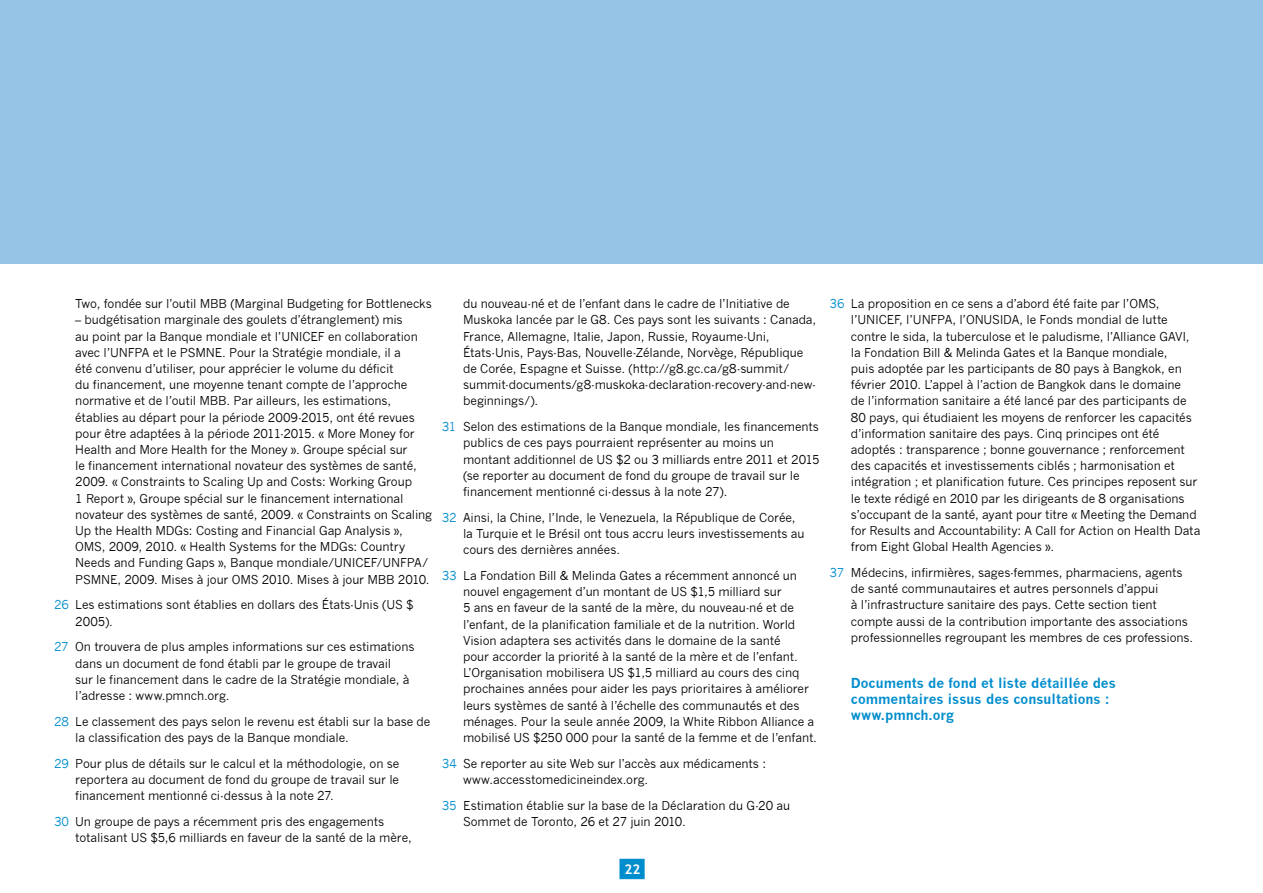
<style>
.page{position:relative;width:1263px;height:893px;background:#fff}
.page>*{position:absolute;margin:0;border:0;box-sizing:border-box;transform-origin:0 0}
.t1{font:700 13.5px/16.2px "News Gothic";color:#008dcd}
.t2{font:700 13.5px "Trebuchet MS";color:#fff}
.t3{font:12px/16.2px "News Gothic";letter-spacing:-.01em;color:#000}
.s1{color:#008dcd}
</style>
<div class="page">
<svg style="left:619px;top:859px;width:26px;height:20px"></svg>
<div style="left:0;top:0;width:1263px;height:264px;background:#96c4e6"></div>
<p class="t3" style="left:75px;top:296px;width:358px">Two, fondée sur l’outil MBB (Marginal Budgeting for Bottlenecks</p>
<p class="t3" style="left:75px;top:312px;width:358px">– budgétisation marginale des goulets d’étranglement) mis<br>au point par la Banque mondiale et l’UNICEF en collaboration avec l’UNFPA et le PSMNE. Pour la Stratégie mondiale, il a<br>été convenu d’utiliser, pour apprécier le volume du déficit<br>du financement, une moyenne tenant compte de l’approche normative et de l’outil MBB. Par ailleurs, les estimations, établies au départ pour la période 2009-2015, ont été revues pour être adaptées à la période 2011-2015. « More Money for Health and More Health for the Money ». Groupe spécial sur<br>le financement international novateur des systèmes de santé, 2009. « Constraints to Scaling Up and Costs: Working Group<br>1 Report », Groupe spécial sur le financement international novateur des systèmes de santé, 2009. « Constraints on Scaling Up the Health MDGs: Costing and Financial Gap Analysis », OMS, 2009, 2010. « Health Systems for the MDGs: Country Needs and Funding Gaps », Banque mondiale/UNICEF/UNFPA/ PSMNE, 2009. Mises à jour OMS 2010. Mises à jour MBB 2010.</p>
<p class="t3" style="left:75px;top:597px;width:340px;text-indent:-21px"><span class="s1">26</span> Les estimations sont établies en dollars des États-Unis (US $<br>2005).</p>
<p class="t3" style="left:75px;top:639px;width:341px;text-indent:-21px"><span class="s1">27</span> On trouvera de plus amples informations sur ces estimations dans un document de fond établi par le groupe de travail<br>sur le financement dans le cadre de la Stratégie mondiale, à l’adresse : www.pmnch.org.</p>
<p class="t3" style="left:75px;top:713px;width:356px;text-indent:-21px"><span class="s1">28</span> Le classement des pays selon le revenu est établi sur la base de la classification des pays de la Banque mondiale.</p>
<p class="t3" style="left:75px;top:755px;width:326px;text-align:justify;text-indent:-21px"><span class="s1">29</span> Pour plus de détails sur le calcul et la méthodologie, on se reportera au document de fond du groupe de travail sur le financement mentionné ci-dessus à la note 27.</p>
<p class="t3" style="left:75px;top:813px;width:338px;text-indent:-21px"><span class="s1">30</span> Un groupe de pays a récemment pris des engagements totalisant US $5,6 milliards en faveur de la santé de la mère,</p>
<p class="t3" style="left:463px;top:296px;width:355px">du nouveau-né et de l’enfant dans le cadre de l’Initiative de Muskoka lancée par le G8. Ces pays sont les suivants : Canada, France, Allemagne, Italie, Japon, Russie, Royaume-Uni, États-Unis, Pays-Bas, Nouvelle-Zélande, Norvège, République de Corée, Espagne et Suisse. (http://g8.gc.ca/g8-summit/ summit-documents/g8-muskoka-declaration-recovery-and-new&shy;beginnings/).</p>
<p class="t3" style="left:463px;top:419px;width:358px;text-indent:-21px"><span class="s1">31</span> Selon des estimations de la Banque mondiale, les financements publics de ces pays pourraient représenter au moins un montant additionnel de US $2 ou 3 milliards entre 2011 et 2015 (se reporter au document de fond du groupe de travail sur le financement mentionné ci-dessus à la note 27).</p>
<p class="t3" style="left:463px;top:509px;width:343px;text-indent:-21px"><span class="s1">32</span> Ainsi, la Chine, l’Inde, le Venezuela, la République de Corée, la Turquie et le Brésil ont tous accru leurs investissements au cours des dernières années.</p>
<p class="t3" style="left:463px;top:567px;width:355px;text-indent:-21px"><span class="s1">33</span> La Fondation Bill &amp; Melinda Gates a récemment annoncé un nouvel engagement d’un montant de US $1,5 milliard sur<br>5 ans en faveur de la santé de la mère, du nouveau-né et de l’enfant, de la planification familiale et de la nutrition. World Vision adaptera ses activités dans le domaine de la santé<br>pour accorder la priorité à la santé de la mère et de l’enfant.<br>L’Organisation mobilisera US $1,5 milliard au cours des cinq prochaines années pour aider les pays prioritaires à améliorer leurs systèmes de santé à l’échelle des communautés et des ménages. Pour la seule année 2009, la White Ribbon Alliance a mobilisé US $250 000 pour la santé de la femme et de l’enfant.</p>
<p class="t3" style="left:463px;top:755px;width:304px;text-indent:-21px"><span class="s1">34</span> Se reporter au site Web sur l’accès aux médicaments : www.accesstomedicineindex.org.</p>
<p class="t3" style="left:463px;top:797px;width:329px;text-indent:-21px"><span class="s1">35</span> Estimation établie sur la base de la Déclaration du G-20 au<br>Sommet de Toronto, 26 et 27 juin 2010.</p>
<p class="t2" style="left:624px;top:861px;width:18px">22</p>
<p class="t3" style="left:851px;top:296px;width:351px;text-indent:-21px"><span class="s1">36</span> La proposition en ce sens a d’abord été faite par l’OMS, l’UNICEF, l’UNFPA, l’ONUSIDA, le Fonds mondial de lutte contre le sida, la tuberculose et le paludisme, l’Alliance GAVI, la Fondation Bill &amp; Melinda Gates et la Banque mondiale,<br>puis adoptée par les participants de 80 pays à Bangkok, en février 2010. L’appel à l’action de Bangkok dans le domaine<br>de l’information sanitaire a été lancé par des participants de 80 pays, qui étudiaient les moyens de renforcer les capacités d’information sanitaire des pays. Cinq principes ont été adoptés : transparence ; bonne gouvernance ; renforcement des capacités et investissements ciblés ; harmonisation et intégration ; et planification future. Ces principes reposent sur le texte rédigé en 2010 par les dirigeants de 8 organisations s’occupant de la santé, ayant pour titre « Meeting the Demand for Results and Accountability: A Call for Action on Health Data from Eight Global Health Agencies ».</p>
<p class="t3" style="left:851px;top:565px;width:344px;text-indent:-21px"><span class="s1">37</span> Médecins, infirmières, sages-femmes, pharmaciens, agents de santé communautaires et autres personnels d’appui<br>à l’infrastructure sanitaire des pays. Cette section tient compte aussi de la contribution importante des associations professionnelles regroupant les membres de ces professions.</p>
<p class="t1" style="left:851px;top:675px;width:266px">Documents de fond et liste détaillée des commentaires issus des consultations : www.pmnch.org</p>
</div>
